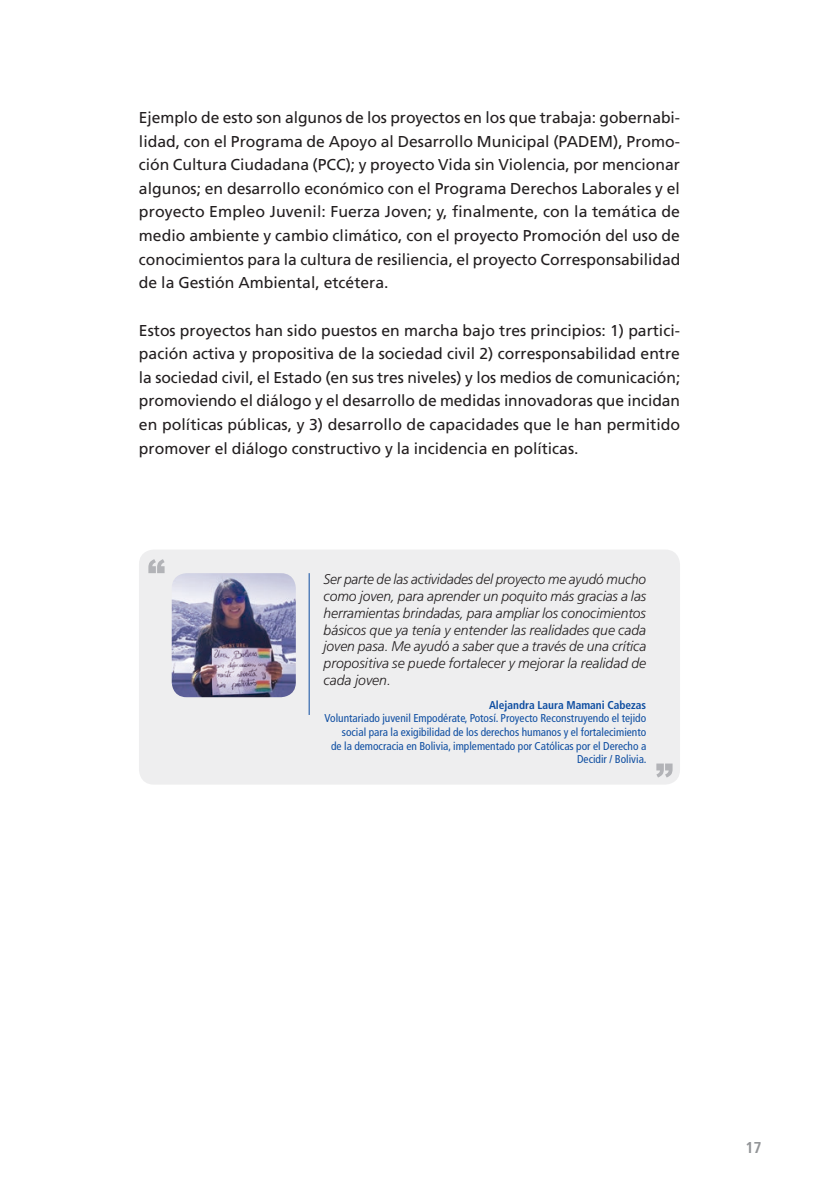
<style>
.page{position:relative;width:819px;height:1191px;background:#fff}
.page>*{position:absolute;margin:0;border:0;box-sizing:border-box;transform-origin:0 0}
.Cuerpo_01_CE{font:15.75px/23.6px "Frutiger LT Std";color:#231f20;text-align:justify}
.t1{font:700 condensed 15.75px "Frutiger LT Std";color:#939598}
.Testimonio{font:italic 300 14px/16.8px "Frutiger LT Std";color:#231f20;text-align:justify}
.Testimonio-2{font:condensed 11.38px/13.7px "Frutiger LT Std";color:#0d4da1;text-align:right}
.s1{font-weight:700}
</style>
<div class="page">
<div style="left:139px;top:549px;width:541px;height:235px;background:#eeeeef;border-radius:15px"></div>
<img style="left:172px;top:573px;width:124px;height:124px">
<hr style="left:309px;top:573px;width:1px;height:142px;background:#0d4da1">
<svg style="left:656px;top:763px;width:16px;height:14px"></svg>
<svg style="left:148px;top:559px;width:16px;height:14px"></svg>
<p class="Cuerpo_01_CE" style="left:139px;top:106px;width:543px">Ejemplo de esto son algunos de los proyectos en los que trabaja: gobernabi&shy;lidad, con el Programa de Apoyo al Desarrollo Municipal (PADEM), Promo&shy;ción Cultura Ciudadana (PCC); y proyecto Vida sin Violencia, por mencionar algunos; en desarrollo económico con el Programa Derechos Laborales y el proyecto Empleo Juvenil: Fuerza Joven; y, finalmente, con la temática de medio ambiente y cambio climático, con el proyecto Promoción del uso de conocimientos para la cultura de resiliencia, el proyecto Corresponsabilidad de la Gestión Ambiental, etcétera.</p>
<p class="Cuerpo_01_CE" style="left:139px;top:318px;width:543px">Estos proyectos han sido puestos en marcha bajo tres principios: 1) partici&shy;pación activa y propositiva de la sociedad civil 2) corresponsabilidad entre la sociedad civil, el Estado (en sus tres niveles) y los medios de comunicación; promoviendo el diálogo y el desarrollo de medidas innovadoras que incidan en políticas públicas, y 3) desarrollo de capacidades que le han permitido promover el diálogo constructivo y la incidencia en políticas.</p>
<p class="Testimonio" style="left:323px;top:571px;width:324px">Ser parte de las actividades del proyecto me ayudó mucho como joven, para aprender un poquito más gracias a las herramientas brindadas, para ampliar los conocimientos básicos que ya tenía y entender las realidades que cada joven pasa. Me ayudó a saber que a través de una crítica propositiva se puede fortalecer y mejorar la realidad de cada joven.</p>
<p class="Testimonio-2" style="left:324px;top:698px;width:323px"><span class="s1">Alejandra Laura Mamani Cabezas<br></span>Voluntariado juvenil Empodérate, Potosí. Proyecto Reconstruyendo el tejido social para la exigibilidad de los derechos humanos y el fortalecimiento<br>de la democracia en Bolivia, implementado por Católicas por el Derecho a Decidir / Bolivia.</p>
<p class="t1" style="left:745px;top:1138px;width:18px">17</p>
</div>
